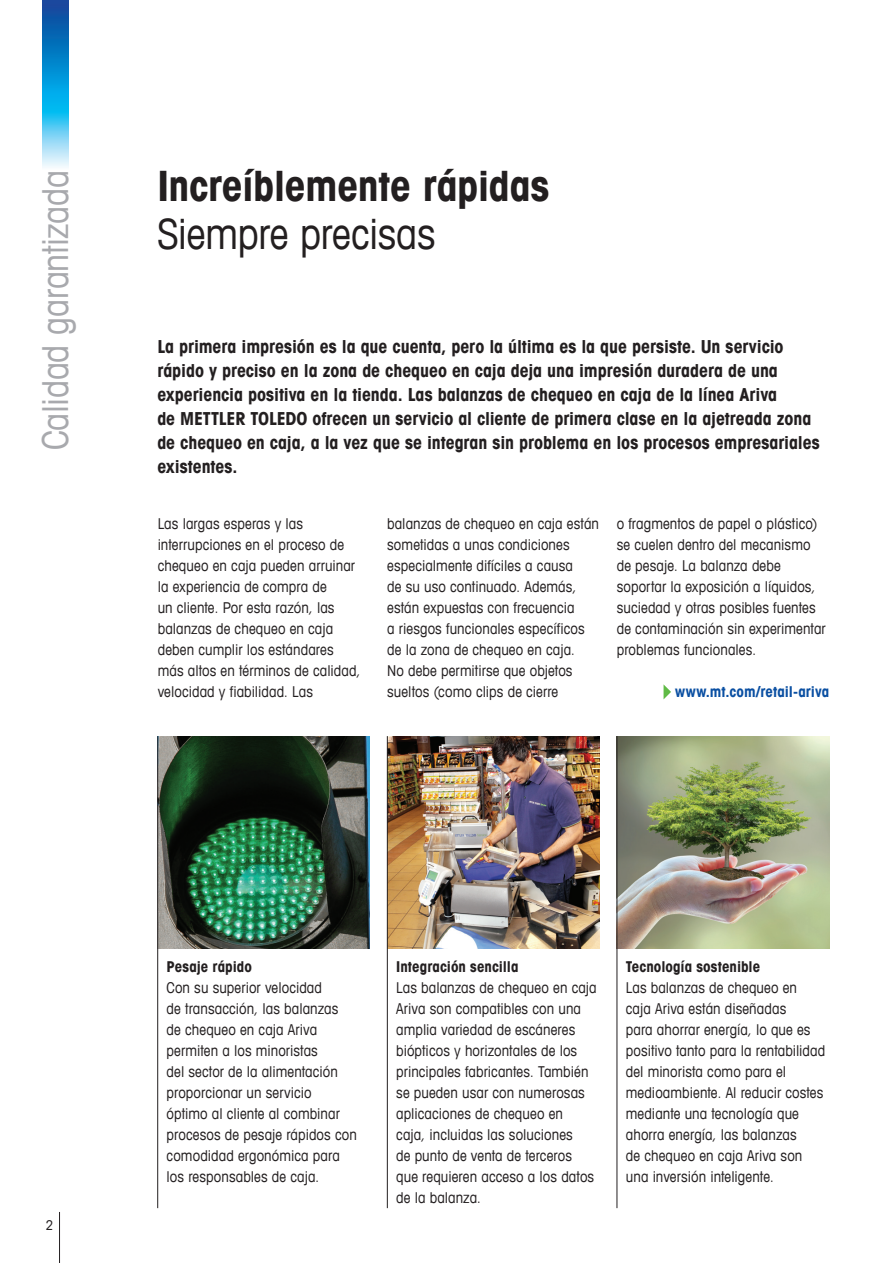
<style>
.page{position:relative;width:893px;height:1263px;background:#fff}
.page>*{position:absolute;margin:0;border:0;box-sizing:border-box;transform-origin:0 0}
.t1{font:700 condensed 42px "Avant Garde Com";letter-spacing:-.01em;color:#231f20}
.t2{font:condensed 42px "Avant Garde Com";letter-spacing:-.01em;color:#231f20}
.t3{font:condensed 36px "Avant Garde Com";letter-spacing:-.01em;color:#a8a9ad}
.t4{font:700 condensed 18px/24px "Avant Garde Com";letter-spacing:-.005em;color:#231f20}
.t5{font:condensed 15px/21px "Avant Garde Com";letter-spacing:.005em;color:#231f20}
.t6{font:700 condensed 15px "Avant Garde Com";color:#231f20}
.t7{font:700 condensed 15px "Avant Garde Com";color:#0a4fa2}
.t8{font:condensed 13.5px "Avant Garde Com";color:#231f20}
</style>
<div class="page">
<hr style="left:59px;top:1212px;width:1px;height:51px;background:#231f20">
<img style="left:43px;top:0;width:25px;height:167px">
<img style="left:388px;top:736px;width:212px;height:213px">
<img style="left:158px;top:736px;width:212px;height:213px">
<img style="left:618px;top:736px;width:211px;height:213px">
<svg style="left:664px;top:685px;width:7px;height:14px"></svg>
<hr style="left:157px;top:736px;width:1px;height:472px;background:#231f20">
<hr style="left:387px;top:736px;width:1px;height:472px;background:#231f20">
<hr style="left:617px;top:736px;width:1px;height:472px;background:#231f20">
<h2 class="t3" style="left:33px;top:450px;width:282px;rotate:-90deg">Calidad garantizada</h2>
<h1 class="t1" style="left:157px;top:158px;width:394px">Increíblemente rápidas</h1>
<h1 class="t2" style="left:157px;top:207px;width:280px">Siempre precisas</h1>
<p class="t4" style="left:157px;top:334px;width:664px">La primera impresión es la que cuenta, pero la última es la que persiste. Un servicio rápido y preciso en la zona de chequeo en caja deja una impresión duradera de una experiencia positiva en la tienda. Las balanzas de chequeo en caja de la línea Ariva<br>de METTLER TOLEDO ofrecen un servicio al cliente de primera clase en la ajetreada zona de chequeo en caja, a la vez que se integran sin problema en los procesos empresariales existentes.</p>
<p class="t5" style="left:158px;top:513px;width:204px">Las largas esperas y las interrupciones en el proceso de chequeo en caja pueden arruinar la experiencia de compra de<br>un cliente. Por esta razón, las balanzas de chequeo en caja deben cumplir los estándares más altos en términos de calidad, velocidad y fiabilidad. Las</p>
<p class="t5" style="left:387px;top:513px;width:213px">balanzas de chequeo en caja están sometidas a unas condiciones especialmente difíciles a causa<br>de su uso continuado. Además, están expuestas con frecuencia<br>a riesgos funcionales específicos de la zona de chequeo en caja.<br>No debe permitirse que objetos sueltos (como clips de cierre</p>
<p class="t5" style="left:617px;top:513px;width:211px">o fragmentos de papel o plástico) se cuelen dentro del mecanismo de pesaje. La balanza debe soportar la exposición a líquidos, suciedad y otras posibles fuentes de contaminación sin experimentar problemas funcionales.</p>
<p class="t7" style="left:675px;top:682px;width:155px">www.mt.com/retail-ariva</p>
<p class="t8" style="left:46px;top:1217px;width:9px">2</p>
<p class="t6" style="left:167px;top:957px;width:87px">Pesaje rápido</p>
<p class="t5" style="left:167px;top:977px;width:192px">Con su superior velocidad<br>de transacción, las balanzas<br>de chequeo en caja Ariva permiten a los minoristas<br>del sector de la alimentación proporcionar un servicio<br>óptimo al cliente al combinar procesos de pesaje rápidos con comodidad ergonómica para los responsables de caja.</p>
<p class="t6" style="left:396px;top:957px;width:124px">Integración sencilla</p>
<p class="t5" style="left:396px;top:977px;width:202px">Las balanzas de chequeo en caja<br>Ariva son compatibles con una amplia variedad de escáneres biópticos y horizontales de los principales fabricantes. También se pueden usar con numerosas aplicaciones de chequeo en<br>caja, incluidas las soluciones<br>de punto de venta de terceros que requieren acceso a los datos de la balanza.</p>
<p class="t6" style="left:626px;top:957px;width:136px">Tecnología sostenible</p>
<p class="t5" style="left:626px;top:977px;width:201px">Las balanzas de chequeo en caja Ariva están diseñadas<br>para ahorrar energía, lo que es positivo tanto para la rentabilidad del minorista como para el medioambiente. Al reducir costes mediante una tecnología que ahorra energía, las balanzas<br>de chequeo en caja Ariva son una inversión inteligente.</p>
</div>
